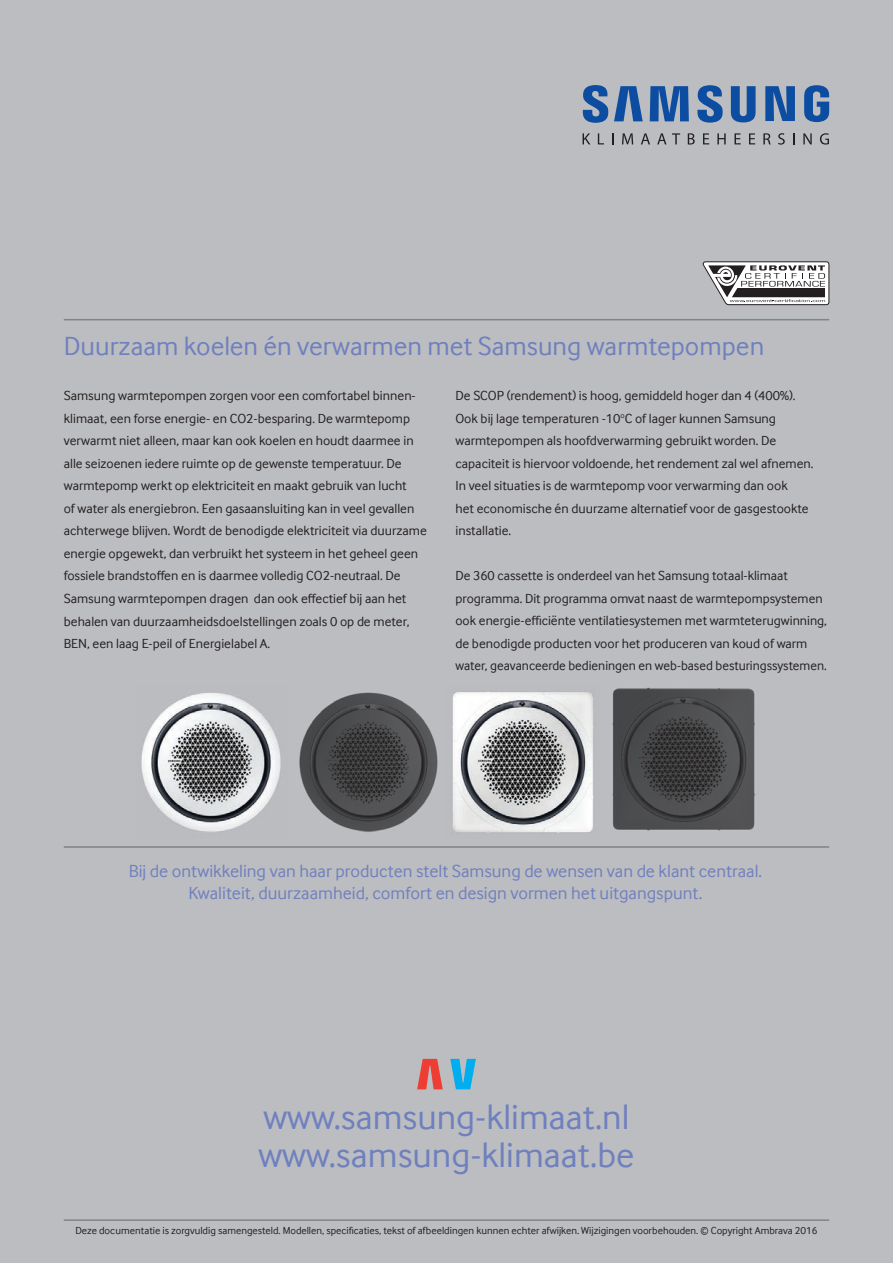
<style>
.page{position:relative;width:893px;height:1263px;background:#bcbdc0}
.page>*{position:absolute;margin:0;border:0;box-sizing:border-box;transform-origin:0 0}
.t1{font:36px/39px "Samsung Inter Face";color:#6f80bf}
.t2{font:27px "Samsung Inter Face";color:#6f80bf}
.t3{font:18px/22.5px "Samsung Inter Face";color:#6f80bf;text-align:center}
.t4{font:13.5px/22.5px "Samsung Inter Face";color:#231f20}
.t5{font:10.5px "Samsung Inter Face";color:#231f20}
</style>
<div class="page">
<hr style="left:64px;top:1219px;width:765px;height:2px;background:#808285">
<hr style="left:64px;top:846px;width:765px;height:2px;background:#808285">
<hr style="left:64px;top:319px;width:765px;height:1px;background:#808285">
<svg style="left:583px;top:133px;width:7px;height:11px"></svg>
<svg style="left:598px;top:133px;width:6px;height:11px"></svg>
<svg style="left:622px;top:133px;width:11px;height:11px"></svg>
<svg style="left:641px;top:133px;width:9px;height:11px"></svg>
<svg style="left:657px;top:133px;width:9px;height:11px"></svg>
<svg style="left:672px;top:133px;width:8px;height:11px"></svg>
<svg style="left:688px;top:133px;width:7px;height:12px"></svg>
<svg style="left:703px;top:133px;width:6px;height:11px"></svg>
<svg style="left:717px;top:133px;width:9px;height:11px"></svg>
<svg style="left:734px;top:133px;width:7px;height:11px"></svg>
<svg style="left:749px;top:133px;width:6px;height:11px"></svg>
<svg style="left:763px;top:133px;width:8px;height:11px"></svg>
<svg style="left:778px;top:133px;width:7px;height:12px"></svg>
<svg style="left:803px;top:133px;width:9px;height:11px"></svg>
<svg style="left:820px;top:133px;width:9px;height:12px"></svg>
<svg style="left:583px;top:85px;width:246px;height:38px"></svg>
<svg style="left:450px;top:1059px;width:26px;height:30px"></svg>
<svg style="left:417px;top:1059px;width:26px;height:30px"></svg>
<img style="left:452px;top:692px;width:142px;height:141px">
<img style="left:141px;top:693px;width:140px;height:139px">
<img style="left:299px;top:692px;width:139px;height:140px">
<img style="left:612px;top:687px;width:143px;height:144px">
<svg style="left:702px;top:261px;width:127px;height:44px"></svg>
<h2 class="t2" style="left:64px;top:331px;width:702px">Duurzaam koelen én verwarmen met Samsung warmtepompen</h2>
<p class="t4" style="left:64px;top:385px;width:365px">Samsung warmtepompen zorgen voor een comfortabel binnen&shy;klimaat, een forse energie- en CO2-besparing. De warmtepomp verwarmt niet alleen, maar kan ook koelen en houdt daarmee in alle seizoenen iedere ruimte op de gewenste temperatuur. De warmtepomp werkt op elektriciteit en maakt gebruik van lucht<br>of water als energiebron. Een gasaansluiting kan in veel gevallen achterwege blijven. Wordt de benodigde elektriciteit via duurzame energie opgewekt, dan verbruikt het systeem in het geheel geen fossiele brandstoffen en is daarmee volledig CO2-neutraal. De Samsung warmtepompen dragen dan ook effectief bij aan het behalen van duurzaamheidsdoelstellingen zoals 0 op de meter, BEN, een laag E-peil of Energielabel A.</p>
<p class="t4" style="left:455px;top:385px;width:360px">De SCOP (rendement) is hoog, gemiddeld hoger dan 4 (400%).<br>Ook bij lage temperaturen -10<sup>o</sup>C of lager kunnen Samsung warmtepompen als hoofdverwarming gebruikt worden. De capaciteit is hiervoor voldoende, het rendement zal wel afnemen.<br>In veel situaties is de warmtepomp voor verwarming dan ook<br>het economische én duurzame alternatief voor de gasgestookte installatie.</p>
<p class="t4" style="left:455px;top:565px;width:373px">De 360 cassette is onderdeel van het Samsung totaal-klimaat programma. Dit programma omvat naast de warmtepompsystemen ook energie-efficiënte ventilatiesystemen met warmteterugwinning, de benodigde producten voor het produceren van koud of warm water, geavanceerde bedieningen en web-based besturingssystemen.</p>
<h3 class="t3" style="left:129px;top:859px;width:635px">Bij de ontwikkeling van haar producten stelt Samsung de wensen van de klant centraal.<br>Kwaliteit, duurzaamheid, comfort en design vormen het uitgangspunt.</h3>
<h1 class="t1" style="left:258px;top:1097px;width:377px">www.samsung-klimaat.nl www.samsung-klimaat.be</h1>
<p class="t5" style="left:75px;top:1224px;width:743px">Deze documentatie is zorgvuldig samengesteld. Modellen, specificaties, tekst of afbeeldingen kunnen echter afwijken. Wijzigingen voorbehouden. © Copyright Ambrava 2016</p>
</div>
